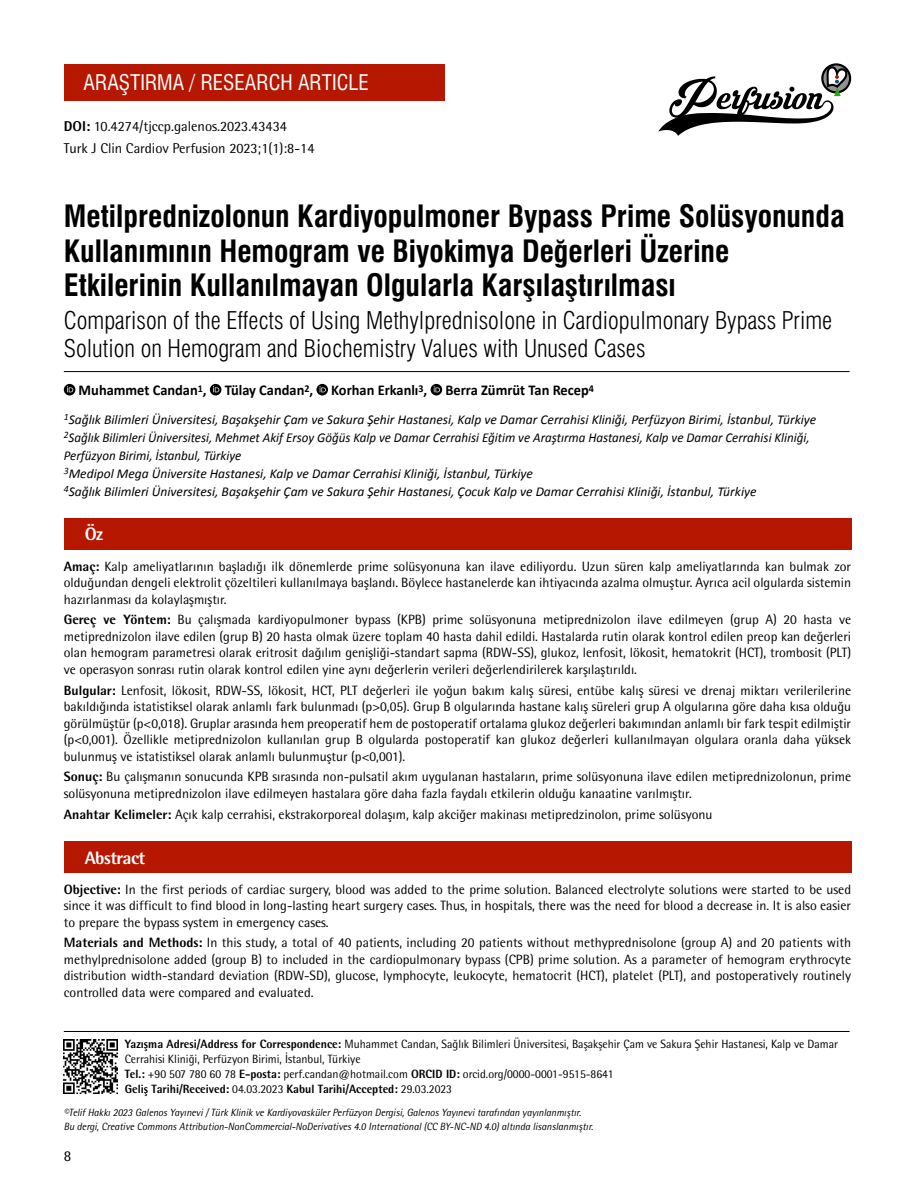
<style>
.page{position:relative;width:915px;height:1191px;background:#fff}
.page>*{position:absolute;margin:0;border:0;box-sizing:border-box;transform-origin:0 0}
.BASLIK{font:30px/34.5px "Swiss Condensed Bold Tr";color:#000}
._2__BASLIK{font:24px/28.5px "Swiss Condensed Light Tr";color:#000}
.t1{font:21px "Swiss Condensed Tr";color:#fff}
.ÖZET_BASLIK{font:800 18px "Rotis Semi Sans Std";letter-spacing:-.025em;color:#fff}
.YAZARLAR{font:700 15px "Calibri";color:#000;scale:.96 1}
.t2{font:15px "Rotis Semi Sans Std";color:#000}
.SAYFA_ARA{font:14.25px "Rotis Semi Sans Std";color:#000}
.DOİ{font:14.25px "Rotis Semi Sans Std";color:#000}
.OZET{font:13.5px/16.5px "Rotis Semi Sans Std";color:#000;text-align:justify}
.KURUM{font:italic 13.5px "Calibri";color:#000}
.KURUM-2{font:italic 13.5px/18px "Calibri";color:#000;scale:.96 1}
.YAZISMA{font:12px/15px "Rotis Semi Sans Std";color:#000}
.YAZISMA-2{font:800 12px "Rotis Semi Sans Std";color:#000}
.t3{font:italic 10.5px/13.8px "Rotis Semi Sans Std";color:#000;scale:.95 1}
.s1{font-weight:800}
.s2{font-weight:400}
</style>
<div class="page">
<div style="left:64px;top:64px;width:380px;height:37px;background:#b51700"></div>
<div style="left:821px;top:63px;width:29px;height:30px;border:2px solid #000;border-radius:50%"></div>
<svg style="left:658px;top:66px;width:189px;height:70px"></svg>
<div style="left:64px;top:518px;width:786px;height:32px;background:#b51700"></div>
<div style="left:64px;top:841px;width:786px;height:32px;background:#b51700"></div>
<img style="left:64px;top:1039px;width:53px;height:54px">
<hr style="left:64px;top:371px;width:785px;height:1px;background:#000">
<hr style="left:64px;top:1031px;width:785px;height:1px;background:#000">
<svg style="left:64px;top:384px;width:11px;height:11px"></svg>
<svg style="left:67px;top:386px;width:6px;height:6px"></svg>
<svg style="left:210px;top:384px;width:11px;height:11px"></svg>
<svg style="left:213px;top:386px;width:6px;height:6px"></svg>
<svg style="left:316px;top:384px;width:12px;height:11px"></svg>
<svg style="left:319px;top:386px;width:7px;height:6px"></svg>
<svg style="left:430px;top:384px;width:12px;height:11px"></svg>
<svg style="left:433px;top:386px;width:7px;height:6px"></svg>
<h3 class="t1" style="left:83px;top:70px;width:287px">ARAŞTIRMA / RESEARCH ARTICLE</h3>
<p class="DOİ" style="left:64px;top:117px;width:224px"><span class="s1">DOI:</span> 10.4274/tjccp.galenos.2023.43434</p>
<p class="SAYFA_ARA" style="left:64px;top:140px;width:252px">Turk J Clin Cardiov Perfusion 2023;1(1):8-14</p>
<p class="BASLIK" style="left:64px;top:199px;width:782px">Metilprednizolonun Kardiyopulmoner Bypass Prime Solüsyonunda<br>Kullanımının Hemogram ve Biyokimya Değerleri Üzerine<br>Etkilerinin Kullanılmayan Olgularla Karşılaştırılması</p>
<p class="_2__BASLIK" style="left:64px;top:306px;width:769px">Comparison of the Effects of Using Methylprednisolone in Cardiopulmonary Bypass Prime<br>Solution on Hemogram and Biochemistry Values with Unused Cases</p>
<p class="YAZARLAR" style="left:79px;top:381px;width:538px">Muhammet Candan<sup>1</sup>, Tülay Candan<sup>2</sup>, Korhan Erkanlı<sup>3</sup>, Berra Zümrüt Tan Recep<sup>4</sup></p>
<p class="KURUM" style="left:64px;top:410px;width:753px"><sup>1</sup>Sağlık Bilimleri Üniversitesi, Başakşehir Çam ve Sakura Şehir Hastanesi, Kalp ve Damar Cerrahisi Kliniği, Perfüzyon Birimi, İstanbul, Türkiye</p>
<p class="KURUM-2" style="left:64px;top:427px;width:778px"><sup>2</sup>Sağlık Bilimleri Üniversitesi, Mehmet Akif Ersoy Göğüs Kalp ve Damar Cerrahisi Eğitim ve Araştırma Hastanesi, Kalp ve Damar Cerrahisi Kliniği,<br>Perfüzyon Birimi, İstanbul, Türkiye</p>
<p class="KURUM" style="left:64px;top:464px;width:470px"><sup>3</sup>Medipol Mega Üniversite Hastanesi, Kalp ve Damar Cerrahisi Kliniği, İstanbul, Türkiye</p>
<p class="KURUM" style="left:64px;top:482px;width:694px"><sup>4</sup>Sağlık Bilimleri Üniversitesi, Başakşehir Çam ve Sakura Şehir Hastanesi, Çocuk Kalp ve Damar Cerrahisi Kliniği, İstanbul, Türkiye</p>
<p class="ÖZET_BASLIK" style="left:85px;top:523px;width:20px">Öz</p>
<p class="OZET" style="left:64px;top:558px;width:788px"><span class="s1">Amaç:</span> Kalp ameliyatlarının başladığı ilk dönemlerde prime solüsyonuna kan ilave ediliyordu. Uzun süren kalp ameliyatlarında kan bulmak zor olduğundan dengeli elektrolit çözeltileri kullanılmaya başlandı. Böylece hastanelerde kan ihtiyacında azalma olmuştur. Ayrıca acil olgularda sistemin hazırlanması da kolaylaşmıştır.</p>
<p class="OZET" style="left:64px;top:611px;width:788px"><span class="s1">Gereç ve Yöntem:</span> Bu çalışmada kardiyopulmoner bypass (KPB) prime solüsyonuna metiprednizolon ilave edilmeyen (grup A) 20 hasta ve metiprednizolon ilave edilen (grup B) 20 hasta olmak üzere toplam 40 hasta dahil edildi. Hastalarda rutin olarak kontrol edilen preop kan değerleri olan hemogram parametresi olarak eritrosit dağılım genişliği-standart sapma (RDW-SS), glukoz, lenfosit, lökosit, hematokrit (HCT), trombosit (PLT) ve operasyon sonrası rutin olarak kontrol edilen yine aynı değerlerin verileri değerlendirilerek karşılaştırıldı.</p>
<p class="OZET" style="left:64px;top:682px;width:788px"><span class="s1">Bulgular:</span> Lenfosit, lökosit, RDW-SS, lökosit, HCT, PLT değerleri ile yoğun bakım kalış süresi, entübe kalış süresi ve drenaj miktarı verilerilerine bakıldığında istatistiksel olarak anlamlı fark bulunmadı (p&gt;0,05). Grup B olgularında hastane kalış süreleri grup A olgularına göre daha kısa olduğu görülmüştür (p&lt;0,018). Gruplar arasında hem preoperatif hem de postoperatif ortalama glukoz değerleri bakımından anlamlı bir fark tespit edilmiştir (p&lt;0,001). Özellikle metiprednizolon kullanılan grup B olgularda postoperatif kan glukoz değerleri kullanılmayan olgulara oranla daha yüksek bulunmuş ve istatistiksel olarak anlamlı bulunmuştur (p&lt;0,001).</p>
<p class="OZET" style="left:64px;top:768px;width:788px"><span class="s1">Sonuç:</span> Bu çalışmanın sonucunda KPB sırasında non-pulsatil akım uygulanan hastaların, prime solüsyonuna ilave edilen metiprednizolonun, prime solüsyonuna metiprednizolon ilave edilmeyen hastalara göre daha fazla faydalı etkilerin olduğu kanaatine varılmıştır.</p>
<p class="OZET" style="left:64px;top:806px;width:650px"><span class="s1">Anahtar Kelimeler:</span> Açık kalp cerrahisi, ekstrakorporeal dolaşım, kalp akciğer makinası metipredzinolon, prime solüsyonu</p>
<p class="ÖZET_BASLIK" style="left:85px;top:846px;width:62px">Abstract</p>
<p class="OZET" style="left:64px;top:880px;width:788px"><span class="s1">Objective:</span> In the first periods of cardiac surgery, blood was added to the prime solution. Balanced electrolyte solutions were started to be used since it was difficult to find blood in long-lasting heart surgery cases. Thus, in hospitals, there was the need for blood a decrease in. It is also easier to prepare the bypass system in emergency cases.</p>
<p class="OZET" style="left:64px;top:934px;width:788px"><span class="s1">Materials and Methods:</span> In this study, a total of 40 patients, including 20 patients without methyprednisolone (group A) and 20 patients with methylprednisolone added (group B) to included in the cardiopulmonary bypass (CPB) prime solution. As a parameter of hemogram erythrocyte distribution width-standard deviation (RDW-SD), glucose, lymphocyte, leukocyte, hematocrit (HCT), platelet (PLT), and postoperatively routinely controlled data were compared and evaluated.</p>
<p class="YAZISMA" style="left:125px;top:1036px;width:714px"><span class="s1">Ya-zışma Ad-re-si/Ad-dress for Cor-res-pon-den-ce:</span> Muhammet Candan, Sağlık Bilimleri Üniversitesi, Başakşehir Çam ve Sakura Şehir Hastanesi, Kalp ve Damar<br>Cerrahisi Kliniği, Perfüzyon Birimi, İstanbul, Türkiye</p>
<p class="YAZISMA" style="left:125px;top:1066px;width:490px"><span class="s1">Tel.:</span> +90 507 780 60 78 <span class="s1">E-posta:</span> perf.candan@hotmail.com <span class="s1">ORCID ID:</span> orcid.org/0000-0001-9515-8641</p>
<p class="YAZISMA-2" style="left:125px;top:1081px;width:329px">Geliş Tarihi/Received: <span class="s2">04.03.2023</span> Kabul Tarihi/Accepted: <span class="s2">29.03.2023</span></p>
<p class="t3" style="left:64px;top:1105px;width:558px">©Telif Hakkı 2023 Galenos Yayınevi / Türk Klinik ve Kardiyovasküler Perfüzyon Dergisi, Galenos Yayınevi tarafından yayınlanmıştır.<br>Bu dergi, Creative Commons Attribution-NonCommercial-NoDerivatives 4.0 International (CC BY-NC-ND 4.0) altında lisanslanmıştır.</p>
<p class="t2" style="left:64px;top:1147px;width:9px">8</p>
</div>
